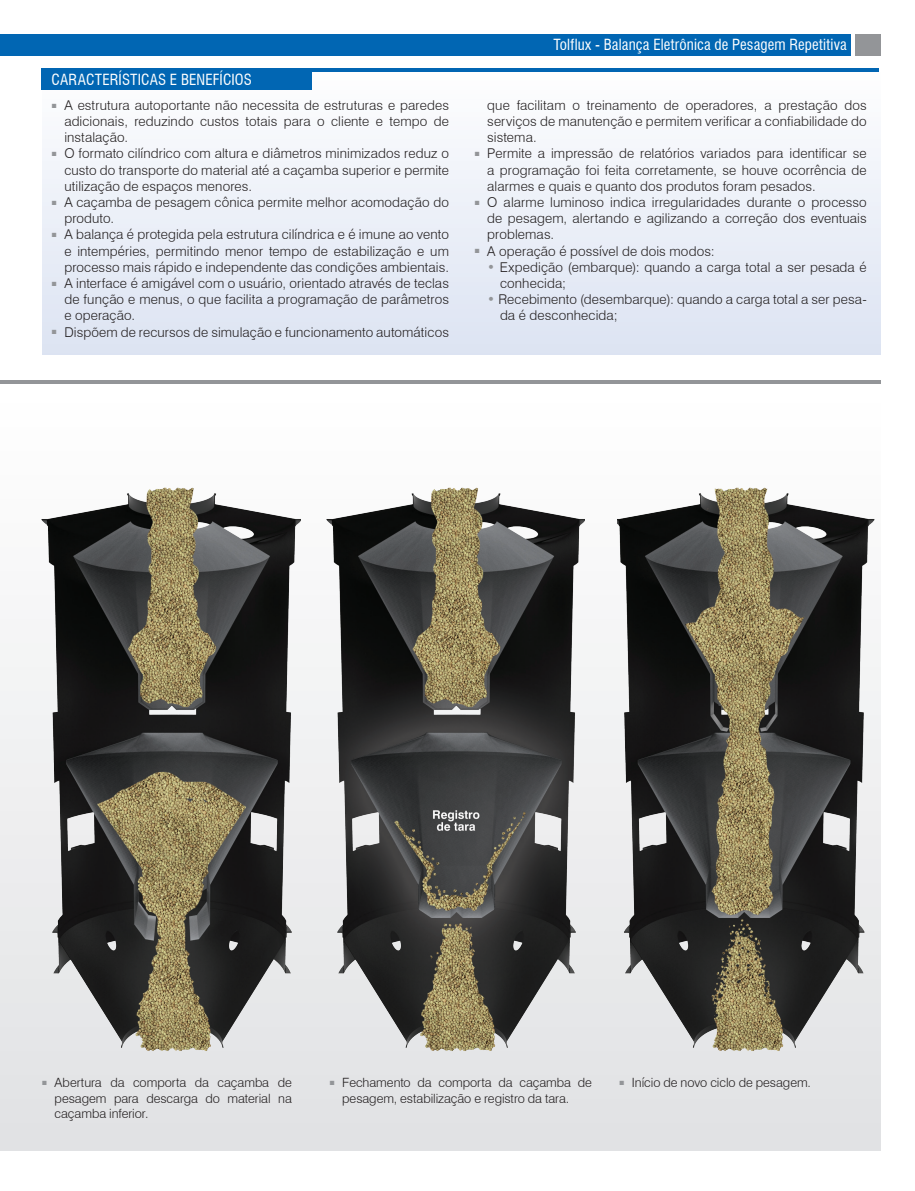
<style>
.page{position:relative;width:915px;height:1191px;background:#fff}
.page>*{position:absolute;margin:0;border:0;box-sizing:border-box;transform-origin:0 0}
.Título{font:condensed 15px "Swiss 721 BT";letter-spacing:.01em;color:#fff}
.SubTítulo{font:condensed 15px "Swiss 721 BT";letter-spacing:.01em;color:#fff}
.t1{font:300 13.5px/16.2px "Swiss 721 BT";letter-spacing:.01em;color:#231f20;text-align:justify}
.t2{font:300 12.75px/15.3px "Swiss 721 BT";letter-spacing:-.005em;color:#231f20;text-align:justify}
.s1{color:#939598}
</style>
<div class="page">
<div style="left:42px;top:68px;width:838px;height:286px;background:linear-gradient(to bottom,#fefefe,#dce3f2)"></div>
<hr style="left:303px;top:68px;width:576px;height:3px;background:#0166b3">
<div style="left:41px;top:68px;width:270px;height:21px;background:#0166b3"></div>
<div style="left:0;top:34px;width:55px;height:21px;background:#0166b3"></div>
<div style="left:43px;top:34px;width:807px;height:21px;background:#0166b3"></div>
<div style="left:855px;top:34px;width:25px;height:21px;background:#939598"></div>
<div style="left:0;top:381px;width:880px;height:769px;background:linear-gradient(to bottom,#fff,#e1e2e4)"></div>
<hr style="left:0;top:381px;width:880px;height:3px;background:#939598">
<img style="left:39px;top:478px;width:261px;height:585px">
<img style="left:323px;top:478px;width:261px;height:585px">
<img style="left:617px;top:478px;width:261px;height:585px">
<p class="SubTítulo" style="left:52px;top:70px;width:202px">CARACTERÍSTICAS E BENEFÍCIOS</p>
<p class="t1" style="left:64px;top:97px;width:386px;text-indent:-13px"><sup>■</sup> A estrutura autoportante não necessita de estruturas e paredes adicionais, reduzindo custos totais para o cliente e tempo de instalação.</p>
<p class="t1" style="left:64px;top:145px;width:386px;text-indent:-13px"><sup>■</sup> O formato cilíndrico com altura e diâmetros minimizados reduz o custo do transporte do material até a caçamba superior e permite utilização de espaços menores.</p>
<p class="t1" style="left:64px;top:194px;width:386px;text-indent:-13px"><sup>■</sup> A caçamba de pesagem cônica permite melhor acomodação do produto.</p>
<p class="t1" style="left:64px;top:226px;width:386px;text-indent:-13px"><sup>■</sup> A balança é protegida pela estrutura cilíndrica e é imune ao vento e intempéries, permitindo menor tempo de estabilização e um processo mais rápido e independente das condições ambientais.</p>
<p class="t1" style="left:64px;top:275px;width:386px;text-indent:-13px"><sup>■</sup> A interface é amigável com o usuário, orientado através de teclas de função e menus, o que facilita a programação de parâmetros e operação.</p>
<p class="t1" style="left:52px;top:324px;width:399px"><sup>■</sup> Dispõem de recursos de simulação e funcionamento automáticos</p>
<p class="Título" style="left:553px;top:36px;width:295px">Tolflux - Balança Eletrônica de Pesagem Repetitiva</p>
<p class="t1" style="left:487px;top:97px;width:381px">que facilitam o treinamento de operadores, a prestação dos serviços de manutenção e permitem verificar a confiabilidade do sistema.</p>
<p class="t1" style="left:487px;top:145px;width:381px;text-indent:-13px"><sup>■</sup> Permite a impressão de relatórios variados para identificar se a programação foi feita corretamente, se houve ocorrência de alarmes e quais e quanto dos produtos foram pesados.</p>
<p class="t1" style="left:487px;top:194px;width:381px;text-indent:-13px"><sup>■</sup> O alarme luminoso indica irregularidades durante o processo de pesagem, alertando e agilizando a correção dos eventuais problemas.</p>
<p class="t1" style="left:474px;top:243px;width:241px"><sup>■</sup> A operação é possível de dois modos:</p>
<p class="t1" style="left:500px;top:259px;width:368px;text-indent:-13px"><span class="s1">•</span> Expedição (embarque): quando a carga total a ser pesada é conhecida;</p>
<p class="t1" style="left:500px;top:291px;width:368px;text-indent:-13px"><span class="s1">•</span> Recebimento (desembarque): quando a carga total a ser pesa&shy;da é desconhecida;</p>
<p class="t2" style="left:55px;top:1075px;width:239px;text-indent:-13px"><sup>■</sup> Abertura da comporta da caçamba de pesagem para descarga do material na caçamba inferior.</p>
<p class="t2" style="left:329px;top:1075px;width:264px"><sup>■</sup> Fechamento da comporta da caçamba de</p>
<p class="t2" style="left:619px;top:1075px;width:193px"><sup>■</sup> Início de novo ciclo de pesagem.</p>
<p class="t2" style="left:342px;top:1090px;width:228px">pesagem, estabilização e registro da tara.</p>
</div>
